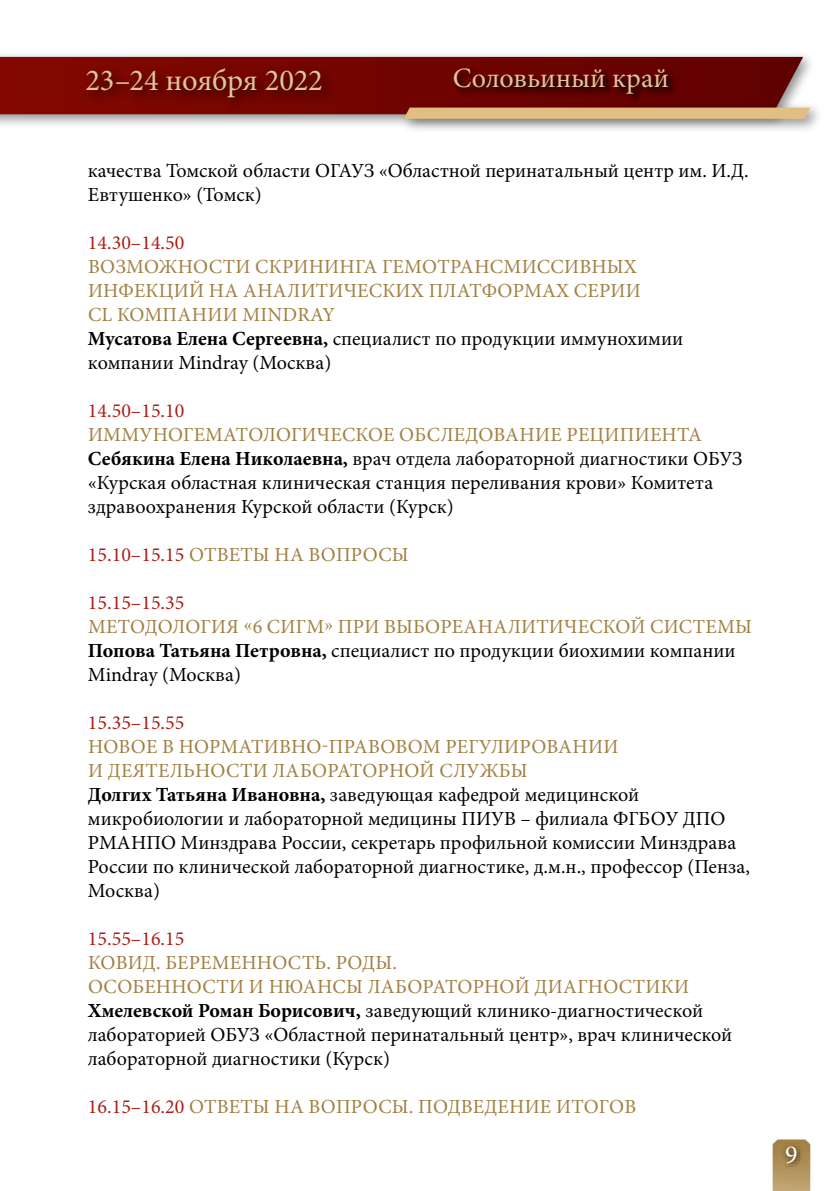
<style>
.page{position:relative;width:840px;height:1191px;background:#fff}
.page>*{position:absolute;margin:0;border:0;box-sizing:border-box;transform-origin:0 0}
.t1{font:30.4px "Minion Pro";letter-spacing:-.01em;color:#ddc69d}
.t2{font:28px "Minion Pro";color:#ddc69d}
.t3{font:26px "Minion Pro";color:#fff}
.t4{font:20px/24px "Minion Pro";color:#000}
.t5{font:20px/24px "Minion Pro";letter-spacing:.01em;color:#a18144}
.t6{font:20px "Minion Pro";color:#ab1e17}
.s1{font-weight:700;color:#000}
.s2{color:#000}
.s3{color:#a18144}
.s4{font-weight:700}
.s5{color:#ab1e17}
</style>
<div class="page">
<div style="left:0;top:50px;width:816px;height:80px;background:#000;opacity:.45"></div>
<svg style="left:0;top:57px;width:802px;height:57px;background:#730804"></svg>
<div style="left:398px;top:101px;width:425px;height:33px;background:#000;opacity:.45"></div>
<svg style="left:403px;top:108px;width:406px;height:11px;background:#dfbb81"></svg>
<div style="left:81px;top:64px;width:255px;height:49px;background:#000;opacity:.78"></div>
<svg style="left:452px;top:67px;width:225px;height:36px;background:#5a0100"></svg>
<svg style="left:772px;top:1139px;width:37px;height:52px"></svg>
<div style="left:779px;top:1141px;width:22px;height:28px;background:#000;opacity:.75"></div>
<h1 class="t1" style="left:85px;top:60px;width:239px">23–24 ноября 2022</h1>
<h2 class="t2" style="left:452px;top:59px;width:218px">Соловьиный край</h2>
<p class="t4" style="left:88px;top:158px;width:662px">качества Томской области ОГАУЗ «Областной перинатальный центр им. И.Д.<br>Евтушенко» (Томск)</p>
<p class="t6" style="left:88px;top:229px;width:98px">14.30–14.50</p>
<p class="t5" style="left:88px;top:254px;width:596px">ВОЗМОЖНОСТИ СКРИНИНГА ГЕМОТРАНСМИССИВНЫХ ИНФЕКЦИЙ НА АНАЛИТИЧЕСКИХ ПЛАТФОРМАХ СЕРИИ<br>CL КОМПАНИИ MINDRAY<br><span class="s1">Мусатова Елена Сергеевна,</span> <span class="s2">специалист по продукции иммунохимии компании Mindray (Москва)</span></p>
<p class="t6" style="left:88px;top:397px;width:98px">14.50–15.10</p>
<p class="t4" style="left:88px;top:422px;width:655px"><span class="s3">ИММУНОГЕМАТОЛОГИЧЕСКОЕ ОБСЛЕДОВАНИЕ РЕЦИПИЕНТА </span><span class="s4">Себякина Елена Николаевна,</span> врач отдела лабораторной диагностики ОБУЗ «Курская областная клиническая станция переливания крови» Комитета здравоохранения Курской области (Курск)</p>
<p class="t5" style="left:88px;top:542px;width:322px"><span class="s5">15.10–15.15</span> ОТВЕТЫ НА ВОПРОСЫ</p>
<p class="t6" style="left:88px;top:589px;width:98px">15.15–15.35</p>
<p class="t4" style="left:88px;top:614px;width:665px"><span class="s3">МЕТОДОЛОГИЯ «6 СИГМ» ПРИ ВЫБОРЕАНАЛИТИЧЕСКОЙ СИСТЕМЫ<br></span><span class="s4">Попова Татьяна Петровна,</span> специалист по продукции биохимии компании<br>Mindray (Москва)</p>
<p class="t6" style="left:88px;top:709px;width:98px">15.35–15.55</p>
<p class="t4" style="left:88px;top:734px;width:663px"><span class="s3">НОВОЕ В НОРМАТИВНО-ПРАВОВОМ РЕГУЛИРОВАНИИ<br>И ДЕЯТЕЛЬНОСТИ ЛАБОРАТОРНОЙ СЛУЖБЫ<br></span><span class="s4">Долгих Татьяна Ивановна,</span> заведующая кафедрой медицинской микробиологии и лабораторной медицины ПИУВ – филиала ФГБОУ ДПО РМАНПО Минздрава России, секретарь профильной комиссии Минздрава России по клинической лабораторной диагностике, д.м.н., профессор (Пенза, Москва)</p>
<p class="t6" style="left:88px;top:925px;width:98px">15.55–16.15</p>
<p class="t4" style="left:88px;top:950px;width:645px"><span class="s3">КОВИД. БЕРЕМЕННОСТЬ. РОДЫ.<br>ОСОБЕННОСТИ И НЮАНСЫ ЛАБОРАТОРНОЙ ДИАГНОСТИКИ </span><span class="s4">Хмелевской Роман Борисович,</span> заведующий клинико-диагностической лабораторией ОБУЗ «Областной перинатальный центр», врач клинической лабораторной диагностики (Курск)</p>
<p class="t5" style="left:88px;top:1094px;width:549px"><span class="s5">16.15–16.20</span> ОТВЕТЫ НА ВОПРОСЫ. ПОДВЕДЕНИЕ ИТОГОВ</p>
<h3 class="t3" style="left:784px;top:1137px;width:14px">9</h3>
</div>
